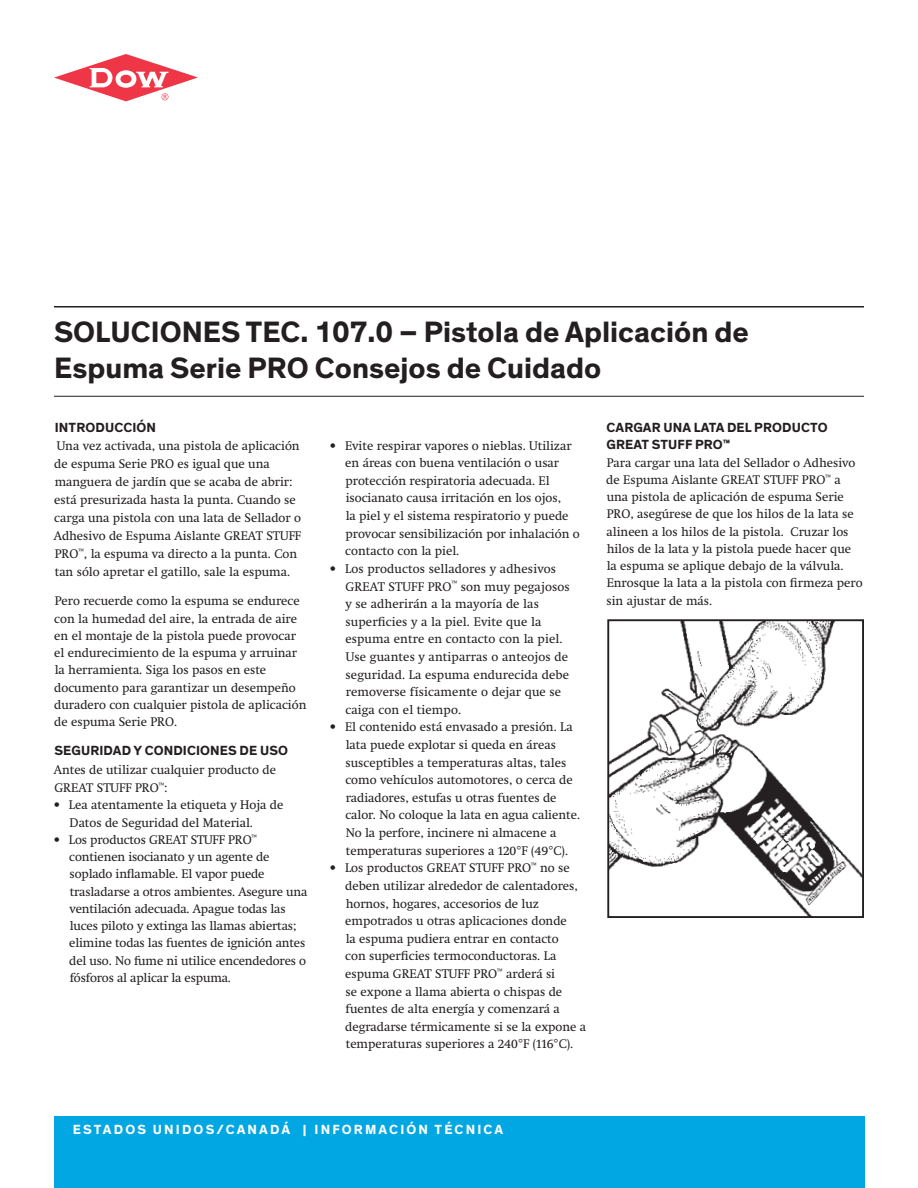
<style>
.page{position:relative;width:918px;height:1188px;background:#fff}
.page>*{position:absolute;margin:0;border:0;box-sizing:border-box;transform-origin:0 0}
.t1{font:700 30px/36px "Dow Corporate";color:#231f20}
.t2{font:700 13.5px "Dow Corporate";letter-spacing:.01em;color:#231f20}
.t3{font:700 13.5px "Dow Corporate";letter-spacing:.16em;color:#fff}
.t4{font:12.75px/17.5px "Swift Neue LT Pro";color:#231f20}
</style>
<div class="page">
<svg style="left:54px;top:54px;width:144px;height:47px"></svg>
<div style="left:54px;top:1116px;width:810px;height:72px;background:#01a7e2"></div>
<hr style="left:54px;top:396px;width:810px;height:1px;background:#231f20">
<hr style="left:54px;top:306px;width:810px;height:2px;background:#231f20">
<img style="left:610px;top:622px;width:251px;height:293px">
<div style="left:607px;top:619px;width:257px;height:299px;border:2px solid #231f20"></div>
<h1 class="t1" style="left:54px;top:315px;width:696px">SOLUCIONES TEC. 107.0 – PISTOLA DE APLICACIÓN DE<br>ESPUMA SERIE PRO CONSEJOS DE CUIDADO</h1>
<p class="t2" style="left:55px;top:419px;width:14px">INTRO</p>
<p class="t2" style="left:96px;top:419px;width:18px">DUCCI</p>
<p class="t2" style="left:137px;top:419px;width:19px">ÓN</p>
<p class="t4" style="left:54px;top:437px;width:249px;line-height:18px">Una vez activada, una pistola de aplicación de espuma Serie PRO es igual que una manguera de jardín que se acaba de abrir: está presurizada hasta la punta. Cuando se carga una pistola con una lata de Sellador o Adhesivo de Espuma Aislante GREAT STUFF PRO<sup>™</sup>, la espuma va directo a la punta. Con tan sólo apretar el gatillo, sale la espuma.</p>
<p class="t4" style="left:54px;top:592px;width:254px">Pero recuerde como la espuma se endurece con la humedad del aire, la entrada de aire en el montaje de la pistola puede provocar el endurecimiento de la espuma y arruinar la herramienta. Siga los pasos en este documento para garantizar un desempeño duradero con cualquier pistola de aplicación de espuma Serie PRO.</p>
<p class="t2" style="left:55px;top:742px;width:137px">SEGURI DAD Y CON DICIONES</p>
<p class="t2" style="left:240px;top:742px;width:40px">DE USO</p>
<p class="t4" style="left:54px;top:761px;width:224px;line-height:18px">Antes de utilizar cualquier producto de<br>GREAT STUFF PRO<sup>™</sup>:</p>
<p class="t4" style="left:70px;top:796px;width:215px;text-indent:-16px">• Lea atentamente la etiqueta y Hoja de<br>Datos de Seguridad del Material.</p>
<p class="t4" style="left:69px;top:831px;width:240px;text-indent:-16px">• Los productos GREAT STUFF PRO<sup>™ </sup>contienen isocianato y un agente de soplado inflamable. El vapor puede trasladarse a otros ambientes. Asegure una ventilación adecuada. Apague todas las luces piloto y extinga las llamas abiertas; elimine todas las fuentes de ignición antes del uso. No fume ni utilice encendedores o fósforos al aplicar la espuma.</p>
<p class="t2" style="left:607px;top:419px;width:67px">CARGAR UNA</p>
<p class="t2" style="left:694px;top:419px;width:9px">LATA</p>
<p class="t2" style="left:727px;top:419px;width:38px">DEL PRO</p>
<p class="t2" style="left:782px;top:419px;width:20px">DUCTO</p>
<p class="t2" style="left:607px;top:437px;width:125px">GREAT STUFF PRO<sup>™</sup></p>
<p class="t4" style="left:606px;top:454px;width:258px">Para cargar una lata del Sellador o Adhesivo de Espuma Aislante GREAT STUFF PRO<sup>™</sup> a una pistola de aplicación de espuma Serie PRO, asegúrese de que los hilos de la lata se alineen a los hilos de la pistola. Cruzar los hilos de la lata y la pistola puede hacer que la espuma se aplique debajo de la válvula.<br>Enrosque la lata a la pistola con firmeza pero sin ajustar de más.</p>
<p class="t4" style="left:345px;top:437px;width:236px;text-indent:-16px">• Evite respirar vapores o nieblas. Utilizar en áreas con buena ventilación o usar protección respiratoria adecuada. El isocianato causa irritación en los ojos,<br>la piel y el sistema respiratorio y puede provocar sensibilización por inhalación o contacto con la piel.</p>
<p class="t4" style="left:345px;top:560px;width:226px;text-indent:-16px">• Los productos selladores y adhesivos GREAT STUFF PRO<sup>™</sup> son muy pegajosos y se adherirán a la mayoría de las superficies y a la piel. Evite que la espuma entre en contacto con la piel.<br>Use guantes y antiparras o anteojos de seguridad. La espuma endurecida debe removerse físicamente o dejar que se caiga con el tiempo.</p>
<p class="t4" style="left:345px;top:718px;width:236px;text-indent:-16px">• El contenido está envasado a presión. La lata puede explotar si queda en áreas susceptibles a temperaturas altas, tales como vehículos automotores, o cerca de radiadores, estufas u otras fuentes de calor. No coloque la lata en agua caliente.<br>No la perfore, incinere ni almacene a temperaturas superiores a 120°F (49°C).</p>
<p class="t4" style="left:345px;top:859px;width:242px;text-indent:-15px">• Los productos GREAT STUFF PRO<sup>™</sup> no se deben utilizar alrededor de calentadores, hornos, hogares, accesorios de luz empotrados u otras aplicaciones donde<br>la espuma pudiera entrar en contacto<br>con superficies termoconductoras. La espuma GREAT STUFF PRO<sup>™</sup> arderá si<br>se expone a llama abierta o chispas de fuentes de alta energía y comenzará a degradarse térmicamente si se la expone a temperaturas superiores a 240°F (116°C).</p>
<p class="t3" style="left:73px;top:1121px;width:21px">ESTA</p>
<p class="t3" style="left:114px;top:1121px;width:23px">DOS</p>
<p class="t3" style="left:153px;top:1121px;width:96px">UNI DOS/CANA</p>
<p class="t3" style="left:270px;top:1121px;width:62px">DÁ | INFOR</p>
<p class="t3" style="left:365px;top:1121px;width:23px">MACI</p>
<p class="t3" style="left:406px;top:1121px;width:59px">ÓN TÉCNICA</p>
</div>
